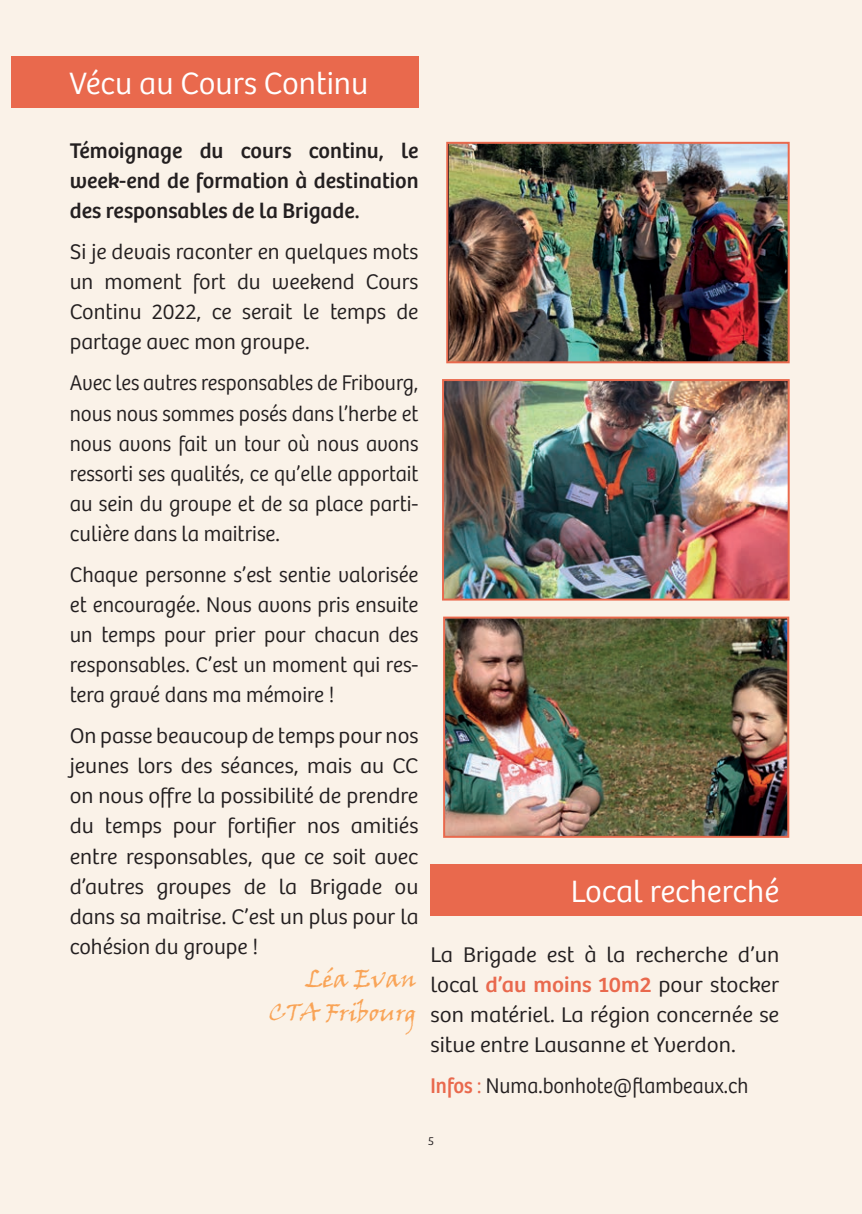
<style>
.page{position:relative;width:862px;height:1214px;background:#fff}
.page>*{position:absolute;margin:0;border:0;box-sizing:border-box;transform-origin:0 0}
.t1{font:300 32px "Bree";color:#fff}
.t2{font:24px/34px "Viner Hand ITC";color:#f9a457;text-align:right}
.t3{font:300 22px/30px "Bree";color:#231f20;text-align:justify}
.t4{font:300 22px/30px "Bree";color:#231f20;text-align:justify;scale:.94 1}
.t5{font:300 22px/30px "Bree";color:#231f20;text-align:justify;scale:1.04 1}
.t6{font:22px/30px "Bree";color:#231f20;text-align:justify}
.t7{font:300 22px "Bree";color:#231f20;scale:.93 1}
.t8{font:300 12px "Bree";color:#231f20}
.s1{font-weight:400;color:#e9694d}
.s2{color:#e9694d}
</style>
<div class="page">
<div style="left:0;top:0;width:862px;height:1213px;background:#faf2e8"></div>
<div style="left:11px;top:57px;width:407px;height:51px;background:#e9694d"></div>
<img style="left:449px;top:145px;width:337px;height:215px">
<div style="left:446px;top:142px;width:343px;height:221px;border:2px solid #e9694d"></div>
<img style="left:445px;top:382px;width:341px;height:215px">
<div style="left:442px;top:379px;width:347px;height:221px;border:2px solid #e9694d"></div>
<div style="left:430px;top:864px;width:432px;height:51px;background:#e9694d"></div>
<img style="left:446px;top:619px;width:340px;height:215px">
<div style="left:443px;top:616px;width:346px;height:221px;border:2px solid #e9694d"></div>
<h1 class="t1" style="left:69px;top:60px;width:301px">Vécu au Cours Continu</h1>
<p class="t6" style="left:70px;top:134px;width:350px">Témoignage du cours continu, le week-end de formation à destination des responsables de la Brigade.</p>
<p class="t3" style="left:70px;top:235px;width:350px">Si je devais raconter en quelques mots un moment fort du weekend Cours Continu 2022, ce serait le temps de partage avec mon groupe.</p>
<p class="t4" style="left:70px;top:367px;width:372px">Avec les autres responsables de Fribourg, nous nous sommes posés dans l’herbe et nous avons fait un tour où nous avons ressorti ses qualités, ce qu’elle apportait au sein du groupe et de sa place parti&shy;culière dans la maitrise.</p>
<p class="t3" style="left:70px;top:558px;width:350px">Chaque personne s’est sentie valorisée et encouragée. Nous avons pris ensuite un temps pour prier pour chacun des responsables. C’est un moment qui res&shy;tera gravé dans ma mémoire !</p>
<p class="t3" style="left:70px;top:719px;width:350px">On passe beaucoup de temps pour nos jeunes lors des séances, mais au CC on nous offre la possibilité de prendre du temps pour fortifier nos amitiés entre responsables, que ce soit avec d’autres groupes de la Brigade ou dans sa maitrise. C’est un plus pour la cohésion du groupe !</p>
<p class="t2" style="left:269px;top:960px;width:149px">Léa Evan<br>CTA Fribourg</p>
<h1 class="t1" style="left:571px;top:867px;width:210px">Local recherché</h1>
<p class="t5" style="left:430px;top:938px;width:337px">La Brigade est à la recherche d’un local <span class="s1">d’au moins 10m2</span> pour stocker son matériel. La région concernée se situe entre Lausanne et Yverdon.</p>
<p class="t7" style="left:430px;top:1069px;width:343px"><span class="s1">Infos</span> <span class="s2">:</span> Numa.bonhote@flambeaux.ch</p>
<p class="t8" style="left:428px;top:1131px;width:7px">5</p>
</div>
